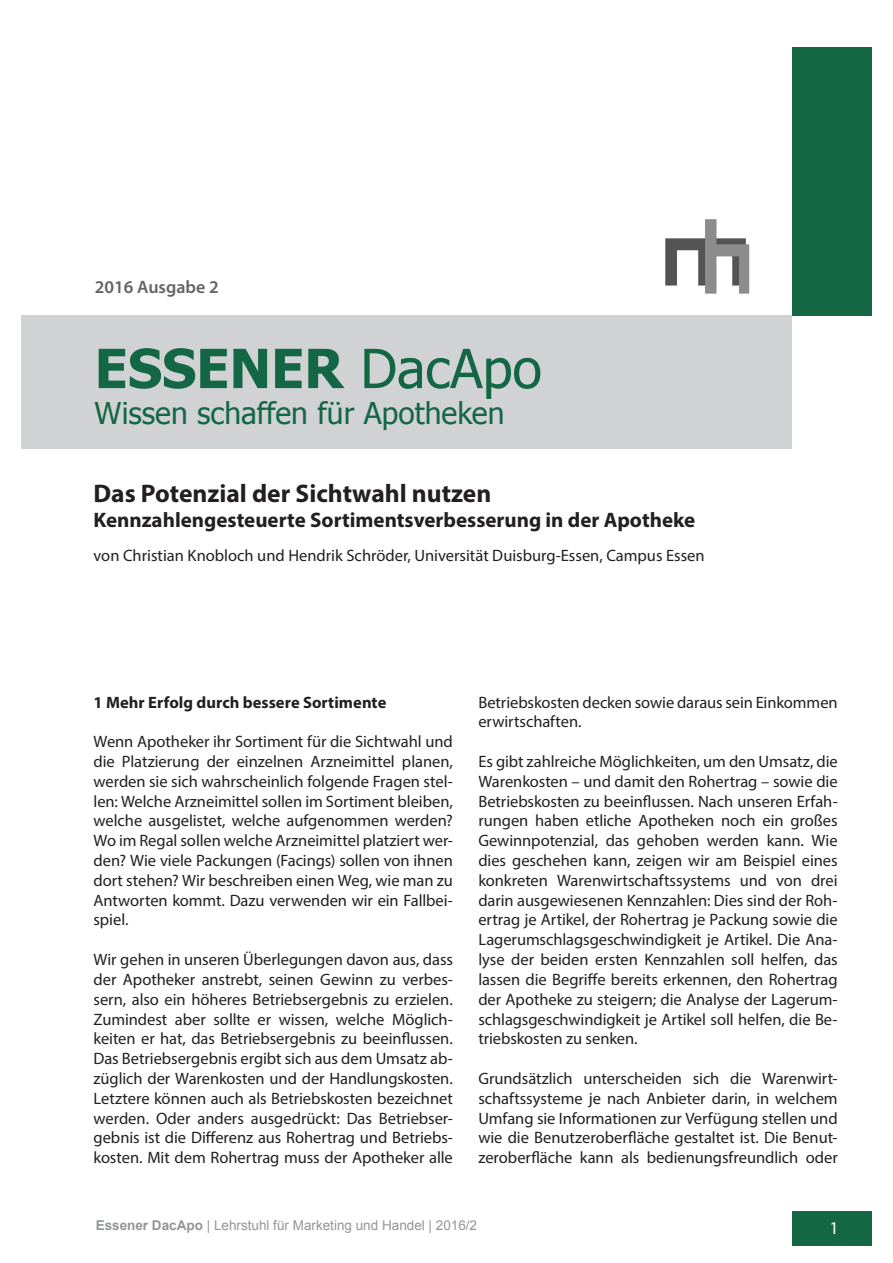
<style>
.page{position:relative;width:893px;height:1263px;background:#fff}
.page>*{position:absolute;margin:0;border:0;box-sizing:border-box;transform-origin:0 0}
.t1{font:700 54px "Tahoma";color:#146744}
.t2{font:30px "Tahoma";color:#146744}
.t3{font:700 25.5px "Myriad Pro";color:#231f20}
.t4{font:700 21px "Myriad Pro";color:#231f20}
.t5{font:600 18px "Myriad Pro";color:#636366}
.t6{font:18px "Myriad Pro";color:#fff}
.t7{font:16.5px/19.8px "Myriad Pro";color:#231f20;text-align:justify}
.t8{font:700 16.5px "Myriad Pro";letter-spacing:.005em;color:#231f20}
.t9{font:13.5px "Arial";color:#939598}
.s1{font-weight:400}
.s2{font-weight:700}
</style>
<div class="page">
<div style="left:792px;top:1212px;width:80px;height:34px;background:#146744"></div>
<div style="left:21px;top:316px;width:771px;height:133px;background:#d1d2d4"></div>
<div style="left:792px;top:47px;width:80px;height:269px;background:#146744"></div>
<svg style="left:665px;top:219px;width:84px;height:75px"></svg>
<p class="t5" style="left:95px;top:275px;width:125px">2016 Ausgabe 2</p>
<h1 class="t1" style="left:95px;top:331px;width:449px">ESSENER <span class="s1">DacApo</span></h1>
<h2 class="t2" style="left:95px;top:393px;width:411px">Wissen schaffen für Apotheken</h2>
<h3 class="t3" style="left:94px;top:477px;width:399px">Das Potenzial der Sichtwahl nutzen</h3>
<p class="t4" style="left:94px;top:506px;width:603px">Kennzahlengesteuerte Sortimentsverbesserung in der Apotheke</p>
<p class="t7" style="left:94px;top:545px;width:613px">von Christian Knobloch und Hendrik Schröder, Universität Duisburg-Essen, Campus Essen</p>
<p class="t8" style="left:94px;top:691px;width:294px">1 Mehr Erfolg durch bessere Sortimente</p>
<p class="t7" style="left:94px;top:731px;width:361px">Wenn Apotheker ihr Sortiment für die Sichtwahl und die Platzierung der einzelnen Arzneimittel planen, werden sie sich wahrscheinlich folgende Fragen stel&shy;len: Welche Arzneimittel sollen im Sortiment bleiben, welche ausgelistet, welche aufgenommen werden?<br>Wo im Regal sollen welche Arzneimittel platziert wer&shy;den? Wie viele Packungen (Facings) sollen von ihnen dort stehen? Wir beschreiben einen Weg, wie man zu Antworten kommt. Dazu verwenden wir ein Fallbei&shy;spiel.</p>
<p class="t7" style="left:94px;top:949px;width:361px">Wir gehen in unseren Überlegungen davon aus, dass der Apotheker anstrebt, seinen Gewinn zu verbes&shy;sern, also ein höheres Betriebsergebnis zu erzielen.<br>Zumindest aber sollte er wissen, welche Möglich&shy;keiten er hat, das Betriebsergebnis zu beeinflussen.<br>Das Betriebsergebnis ergibt sich aus dem Umsatz ab&shy;züglich der Warenkosten und der Handlungskosten.<br>Letztere können auch als Betriebskosten bezeichnet werden. Oder anders ausgedrückt: Das Betriebser&shy;gebnis ist die Differenz aus Rohertrag und Betriebs&shy;kosten. Mit dem Rohertrag muss der Apotheker alle</p>
<p class="t7" style="left:478px;top:692px;width:361px">Betriebskosten decken sowie daraus sein Einkommen erwirtschaften.</p>
<p class="t7" style="left:478px;top:751px;width:361px">Es gibt zahlreiche Möglichkeiten, um den Umsatz, die Warenkosten – und damit den Rohertrag – sowie die Betriebskosten zu beeinflussen. Nach unseren Erfah&shy;rungen haben etliche Apotheken noch ein großes Gewinnpotenzial, das gehoben werden kann. Wie dies geschehen kann, zeigen wir am Beispiel eines konkreten Warenwirtschaftssystems und von drei darin ausgewiesenen Kennzahlen: Dies sind der Roh&shy;ertrag je Artikel, der Rohertrag je Packung sowie die Lagerumschlagsgeschwindigkeit je Artikel. Die Ana&shy;lyse der beiden ersten Kennzahlen soll helfen, das lassen die Begriffe bereits erkennen, den Rohertrag der Apotheke zu steigern; die Analyse der Lagerum&shy;schlagsgeschwindigkeit je Artikel soll helfen, die Be&shy;triebskosten zu senken.</p>
<p class="t7" style="left:478px;top:1068px;width:361px">Grundsätzlich unterscheiden sich die Warenwirt&shy;schaftssysteme je nach Anbieter darin, in welchem Umfang sie Informationen zur Verfügung stellen und wie die Benutzeroberfläche gestaltet ist. Die Benut&shy;zeroberfläche kann als bedienungsfreundlich oder</p>
<p class="t9" style="left:96px;top:1217px;width:383px"><span class="s2">Essener DacApo</span> | Lehrstuhl für Marketing und Handel | 2016/2</p>
<p class="t6" style="left:829px;top:1217px;width:11px">1</p>
</div>
